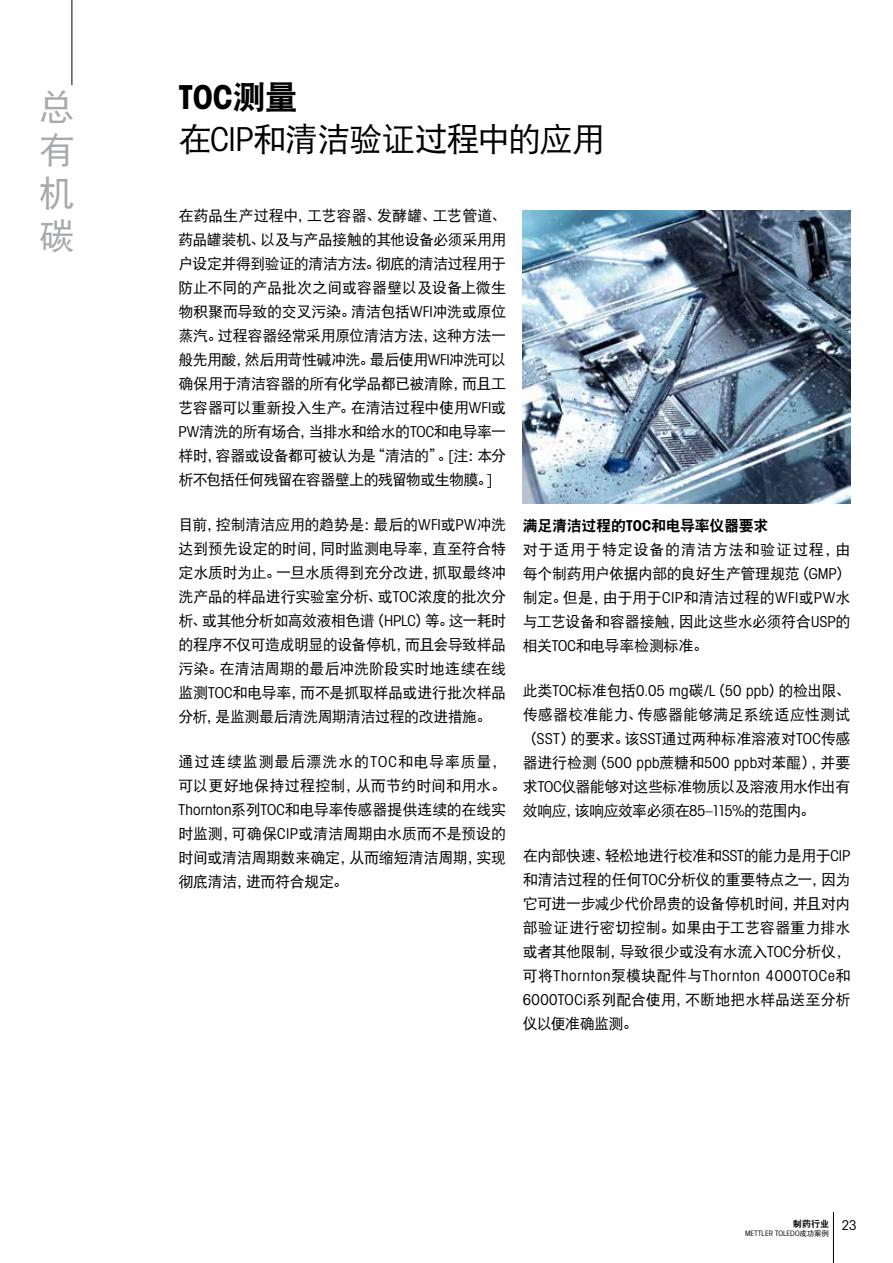
<style>
.page{position:relative;width:893px;height:1263px;background:#fff}
.page>*{position:absolute;margin:0;border:0;box-sizing:border-box;transform-origin:0 0}
.t1{font:36px/43.2px "DFP Hei W5";color:#a7a9ac;text-align:justify}
.t2{font:33px "DFP Hei W5";letter-spacing:-.025em;color:#000}
.t3{font:33px "Avant Gardefor MT Bd";color:#000}
.t4{font:15px/24px "DFP Hei W5";letter-spacing:-.02em;color:#000;text-align:justify}
.t5{font:15px "Avant Gardefor MT Bk";letter-spacing:.05em;color:#000}
.t6{font:15px "Avant Gardefor MT Bk";letter-spacing:.02em;color:#000}
.t7{font:15px "DFP Hei W9";letter-spacing:-.02em;color:#000}
.t8{font:9px "DFP Hei W9";color:#000}
.t9{font:7.5px "Avant Gardefor MT Bk";letter-spacing:.015em;color:#000}
.s1{font-family:"DFP Hei W9"}
.s2{font-family:"Avant Gardefor MT Bk"}
.s3{font-family:"Avant Gardefor MT Bd"}
.s4{font-family:"DFP Hei W5"}
.s5{font-family:"Avant Gardefor MT Bk";font-size:13.5px}
</style>
<div class="page">
<hr style="left:833px;top:1212px;width:1px;height:51px;background:#000">
<hr style="left:72px;top:0;width:1px;height:85px;background:#000">
<img style="left:523px;top:210px;width:328px;height:293px">
<h1 class="t1" style="left:39px;top:85px;width:37px">总有机碳</h1>
<h2 class="t3" style="left:179px;top:76px;width:121px">TOC<span class="s1">测量</span></h2>
<h2 class="t2" style="left:179px;top:121px;width:428px">在<span class="s2">CIP</span>和清洁验证过程中的应用</h2>
<p class="t4" style="left:178px;top:203px;width:329px">在药品生产过程中，工艺容器、发酵罐、工艺管道、药品罐装机、以及与产品接触的其他设备必须采用用户设定并得到验证的清洁方法。彻底的清洁过程用于防止不同的产品批次之间或容器壁以及设备上微生物积聚而导致的交叉污染。清洁包括<span class="s2">WFI</span>冲洗或原位蒸汽。过程容器经常采用原位清洁方法，这种方法一般先用酸，然后用苛性碱冲洗。最后使用<span class="s2">WFI</span>冲洗可以确保用于清洁容器的所有化学品都已被清除，而且工艺容器可以重新投入生产。在清洁过程中使用<span class="s2">WFI</span>或<span class="s2">PW</span>清洗的所有场合，当排水和给水的<span class="s2">TOC</span>和电导率一样时，容器或设备都可被认为是“清洁的”。<span class="s2">[</span>注：本分析不包括任何残留在容器壁上的残留物或生物膜。<span class="s2">]</span></p>
<p class="t4" style="left:179px;top:512px;width:329px">目前，控制清洁应用的趋势是：最后的<span class="s2">WFI</span>或<span class="s2">PW</span>冲洗达到预先设定的时间，同时监测电导率，直至符合特定水质时为止。一旦水质得到充分改进，抓取最终冲洗产品的样品进行实验室分析、或<span class="s2">TOC</span>浓度的批次分析、或其他分析如高效液相色谱（<span class="s2">HPLC</span>）等。这一耗时的程序不仅可造成明显的设备停机，而且会导致样品污染。在清洁周期的最后冲洗阶段实时地连续在线监测<span class="s2">TOC</span>和电导率，而不是抓取样品或进行批次样品分析，是监测最后清洗周期清洁过程的改进措施。</p>
<p class="t4" style="left:178px;top:749px;width:329px">通过连续监测最后漂洗水的<span class="s2">TOC</span>和电导率质量，可以更好地保持过程控制，从而节约时间和用水。<span class="s2">Thornton</span>系列<span class="s2">TOC</span>和电导率传感器提供连续的在线实时监测，可确保<span class="s2">CIP</span>或清洁周期由水质而不是预设的时间或清洁周期数来确定，从而缩短清洁周期，实现彻底清洁，进而符合规定。</p>
<p class="t7" style="left:523px;top:517px;width:247px">满足清洁过程的<span class="s3">TOC</span>和电导率仪器要求</p>
<p class="t4" style="left:523px;top:537px;width:329px">对于适用于特定设备的清洁方法和验证过程，由每个制药用户依据内部的良好生产管理规范（<span class="s2">GMP</span>）制定。但是，由于用于<span class="s2">CIP</span>和清洁过程的<span class="s2">WFI</span>或<span class="s2">PW</span>水与工艺设备和容器接触，因此这些水必须符合<span class="s2">USP</span>的相关<span class="s2">TOC</span>和电导率检测标准。</p>
<p class="t6" style="left:523px;top:681px;width:329px"><span class="s4">此类</span>TOC<span class="s4">标准包括</span>0.05 mg<span class="s4">碳</span>/L<span class="s4">（</span>50 ppb<span class="s4">）的检出限、</span></p>
<p class="t4" style="left:523px;top:702px;width:329px">传感器校准能力、传感器能够满足系统适应性测试（<span class="s2">SST</span>）的要求。该<span class="s2">SST</span>通过两种标准溶液对<span class="s2">TOC</span>传感器进行检测（<span class="s2">500 ppb</span>蔗糖和<span class="s2">500 ppb</span>对苯醌），并要求<span class="s2">TOC</span>仪器能够对这些标准物质以及溶液用水作出有效响应，该响应效率必须在<span class="s2">85–115%</span>的范围内。</p>
<p class="t4" style="left:523px;top:843px;width:329px">在内部快速、轻松地进行校准和<span class="s2">SST</span>的能力是用于<span class="s2">CIP</span>和清洁过程的任何<span class="s2">TOC</span>分析仪的重要特点之一，因为它可进一步减少代价昂贵的设备停机时间，并且对内部验证进行密切控制。如果由于工艺容器重力排水或者其他限制，导致很少或没有水流入<span class="s2">TOC</span>分析仪，</p>
<p class="t5" style="left:523px;top:966px;width:329px"><span class="s4">可将</span>Thornton<span class="s4">泵模块配件与</span>Thornton 4000TOCe<span class="s4">和</span></p>
<p class="t4" style="left:523px;top:987px;width:329px"><span class="s2">6000TOCi</span>系列配合使用，不断地把水样品送至分析仪以便准确监测。</p>
<p class="t8" style="left:793px;top:1219px;width:65px">制药行业 <span class="s5">23</span></p>
<p class="t9" style="left:745px;top:1229px;width:85px">METTLER TOLEDO<span class="s4">成功案例</span></p>
</div>
